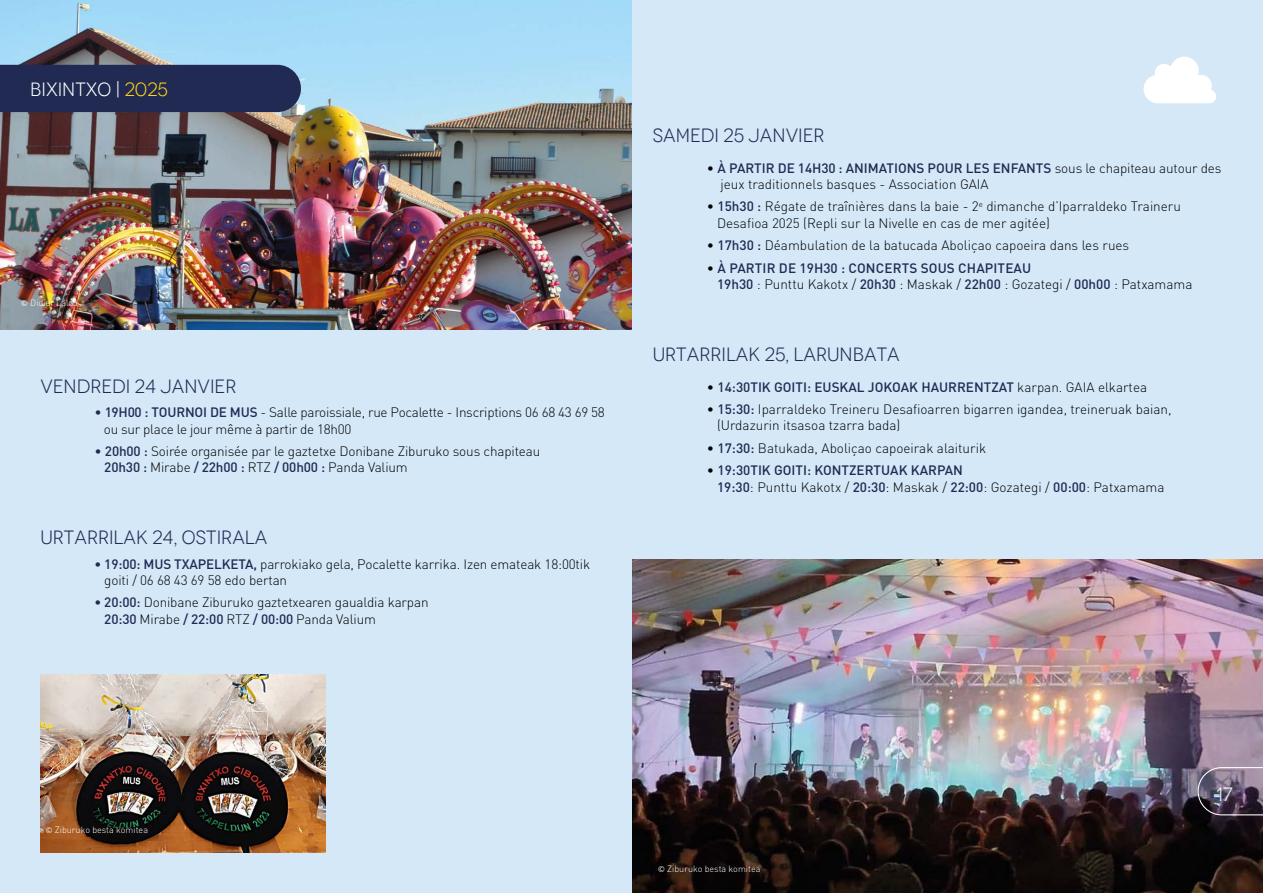
<style>
.page{position:relative;width:1263px;height:893px;background:#fff}
.page>*{position:absolute;margin:0;border:0;box-sizing:border-box;transform-origin:0 0}
.t1{font:19.2px "Novecento";color:#202a52}
.t2{font:19.2px "Novecento";color:#fff}
.t3{font:300 13.5px/16.2px "DINOT";letter-spacing:-.01em;color:#000}
.t4{font:500 13.5px/16.2px "DINOT";color:#202a52}
.t5{font:300 9px "DINOT";color:#fff}
.s1{color:#ffd213}
.s2{font-family:"Source Sans Pro";font-weight:400}
.s3{color:#202a52}
.s4{font-weight:500;color:#202a52}
.s5{font-weight:300;color:#000}
</style>
<div class="page">
<div style="left:632px;top:0;width:631px;height:893px;background:#d4e8f8"></div>
<img style="left:631px;top:559px;width:632px;height:334px">
<div style="left:0;top:0;width:631px;height:893px;background:#d4e8f8"></div>
<img style="left:0;top:0;width:631px;height:329px">
<div style="left:0;top:65px;width:301px;height:47px;background:#202a52"></div>
<svg style="left:1143px;top:57px;width:73px;height:46px"></svg>
<svg style="left:1197px;top:767px;width:66px;height:48px"></svg>
<img style="left:40px;top:674px;width:285px;height:179px">
<h1 class="t2" style="left:30px;top:78px;width:139px">BIXINTXO | <span class="s1">2025</span></h1>
<p class="t5" style="left:21px;top:297px;width:58px"><span class="s2">©</span> Didier Laloo</p>
<h1 class="t1" style="left:40px;top:375px;width:198px">VENDREDI 24 JANVIER</h1>
<p class="t3" style="left:104px;top:404px;width:502px;text-indent:-10px"><span class="s3">•</span> <span class="s4">19H00 : TOURNOI DE MUS</span> - Salle paroissiale, rue Pocalette - Inscriptions 06 68 43 69 58 ou sur place le jour même à partir de 18h00</p>
<p class="t3" style="left:104px;top:442px;width:437px;text-indent:-10px"><span class="s3">•</span> <span class="s4">20h00 :</span> Soirée organisée par le gaztetxe Donibane Ziburuko sous chapiteau<br><span class="s4">20h30 :</span> Mirabe <span class="s4">/ 22h00 :</span> RTZ <span class="s4">/ 00h00 :</span> Panda Valium</p>
<h1 class="t1" style="left:40px;top:526px;width:229px">URTARRILAK 24, OSTIRALA</h1>
<p class="t3" style="left:104px;top:555px;width:487px;text-indent:-10px"><span class="s4">• 19:00: MUS TXAPELKETA,</span> parrokiako gela, Pocalette karrika. Izen emateak 18:00tik goiti / 06 68 43 69 58 edo bertan</p>
<p class="t3" style="left:104px;top:594px;width:326px;text-indent:-10px"><span class="s4">• 20:00:</span> Donibane Ziburuko gaztetxearen gaualdia karpan<br><span class="s4">20:30</span> Mirabe <span class="s4">/ 22:00</span> RTZ <span class="s4">/ 00:00</span> Panda Valium</p>
<h1 class="t1" style="left:653px;top:124px;width:173px">SAMEDI 25 JANVIER</h1>
<p class="t3" style="left:720px;top:159px;width:502px;text-indent:-14px">• <span class="s4">À PARTIR DE 14H30 : ANIMATIONS POUR LES ENFANTS</span> sous le chapiteau autour des jeux traditionnels basques - Association GAIA</p>
<p class="t3" style="left:717px;top:198px;width:465px;text-indent:-10px">• <span class="s4">15h30 :</span> Régate de traînières dans la baie - 2<sup>e</sup> dimanche d’Iparraldeko Traineru<br>Desafioa 2025 (Repli sur la Nivelle en cas de mer agitée)</p>
<p class="t3" style="left:707px;top:237px;width:424px">• <span class="s4">17h30 :</span> Déambulation de la batucada Aboliçao capoeira dans les rues</p>
<p class="t4" style="left:717px;top:259px;width:477px;text-indent:-10px"><span class="s5">•</span> À PARTIR DE 19H30 : CONCERTS SOUS CHAPITEAU<br>19h30 <span class="s5">: Punttu Kakotx /</span> 20h30 <span class="s5">: Maskak /</span> 22h00 <span class="s5">: Gozategi /</span> 00h00 <span class="s5">: Patxamama</span></p>
<h1 class="t1" style="left:653px;top:343px;width:248px">URTARRILAK 25, LARUNBATA</h1>
<p class="t4" style="left:707px;top:378px;width:442px"><span class="s5">•</span> 14:30TIK GOITI: EUSKAL JOKOAK HAURRENTZAT <span class="s5">karpan. GAIA elkartea</span></p>
<p class="t3" style="left:717px;top:401px;width:456px;text-indent:-10px">• <span class="s4">15:30:</span> Iparraldeko Treineru Desafioarren bigarren igandea, treineruak baian, (Urdazurin itsasoa tzarra bada)</p>
<p class="t3" style="left:707px;top:439px;width:281px">• <span class="s4">17:30:</span> Batukada, Aboliçao capoeirak alaiturik</p>
<p class="t4" style="left:717px;top:462px;width:449px;text-indent:-10px"><span class="s5">•</span> 19:30TIK GOITI: KONTZERTUAK KARPAN<br>19:30<span class="s5">: Punttu Kakotx /</span> 20:30<span class="s5">: Maskak /</span> 22:00<span class="s5">: Gozategi /</span> 00:00<span class="s5">: Patxamama</span></p>
<p class="t5" style="left:46px;top:824px;width:104px"><span class="s2">©</span> Ziburuko besta komitea</p>
<p class="t5" style="left:658px;top:862px;width:104px"><span class="s2">©</span> Ziburuko besta komitea</p>
<h1 class="t2" style="left:1216px;top:783px;width:18px">17</h1>
</div>
